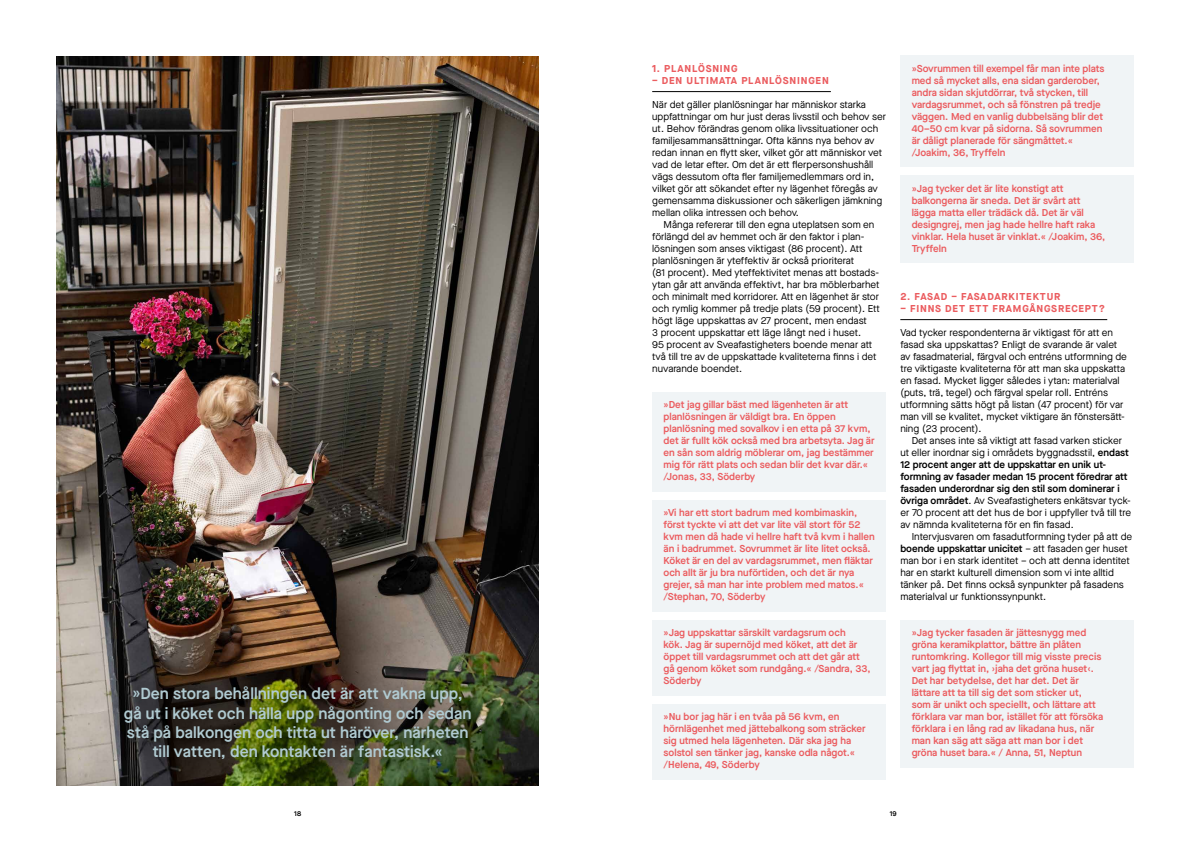
<style>
.page{position:relative;width:1191px;height:842px;background:#fff}
.page>*{position:absolute;margin:0;border:0;box-sizing:border-box;transform-origin:0 0}
.t1{font:600 16px/19.2px "Maison Neue";color:#b0cad1;text-align:center}
.t2{font:10px/12px "Maison Neue";color:#000001}
.t3{font:600 10px/12px "Maison Neue";color:#eb5c5f}
.t4{font:700 10px "Maison Neue";letter-spacing:.08em;color:#eb5c5f}
.t5{font:600 7px "Maison Neue";color:#000001}
.s1{font-weight:600}
</style>
<div class="page">
<hr style="left:652px;top:91px;width:179px;height:1px;background:#000001">
<div style="left:652px;top:392px;width:234px;height:99px;background:#f0f4f6"></div>
<div style="left:652px;top:500px;width:234px;height:111px;background:#f0f4f6"></div>
<div style="left:652px;top:620px;width:234px;height:75px;background:#f0f4f6"></div>
<div style="left:652px;top:704px;width:234px;height:75px;background:#f0f4f6"></div>
<div style="left:900px;top:56px;width:234px;height:111px;background:#f0f4f6"></div>
<div style="left:900px;top:176px;width:234px;height:87px;background:#f0f4f6"></div>
<hr style="left:900px;top:319px;width:207px;height:1px;background:#000001">
<div style="left:900px;top:620px;width:234px;height:147px;background:#f0f4f6"></div>
<img style="left:57px;top:57px;width:482px;height:728px">
<div style="left:99px;top:662px;width:397px;height:122px;background:#000001;opacity:.5"></div>
<h1 class="t1" style="left:124px;top:684px;width:349px">»Den stora behållningen det är att vakna upp, gå ut i köket och hälla upp någonting och sedan stå på balkongen och titta ut häröver, närheten till vatten, den kontakten är fantastisk.«</h1>
<p class="t4" style="left:652px;top:61px;width:87px">1. PLANLÖSNING</p>
<p class="t4" style="left:652px;top:73px;width:178px">– DEN ULTIMATA PLANLÖSNINGEN</p>
<p class="t2" style="left:652px;top:98px;width:235px">När det gäller planlösningar har människor starka uppfattningar om hur just deras livsstil och behov ser ut. Behov förändras genom olika livssituationer och familjesammansättningar. Ofta känns nya behov av redan innan en flytt sker, vilket gör att människor vet vad de letar efter. Om det är ett flerpersonshushåll vägs dessutom ofta fler familjemedlemmars ord in, vilket gör att sökandet efter ny lägenhet föregås av gemensamma diskussioner och säkerligen jämkning mellan olika intressen och behov.</p>
<p class="t2" style="left:652px;top:218px;width:229px;text-indent:11px">Många refererar till den egna uteplatsen som en förlängd del av hemmet och är den faktor i plan&shy;lösningen som anses viktigast (86 procent). Att planlösningen är yteffektiv är också prioriterat<br>(81 procent). Med yteffektivitet menas att bostads&shy;ytan går att använda effektivt, har bra möblerbarhet och minimalt med korridorer. Att en lägenhet är stor och rymlig kommer på tredje plats (59 procent). Ett högt läge uppskattas av 27 procent, men endast<br>3 procent uppskattar ett läge långt ned i huset.<br>95 procent av Sveafastigheters boende menar att två till tre av de uppskattade kvaliteterna finns i det nuvarande boendet.</p>
<p class="t3" style="left:663px;top:398px;width:213px">»Det jag gillar bäst med lägenheten är att planlösningen är väldigt bra. En öppen planlösning med sovalkov i en etta på 37 kvm, det är fullt kök också med bra arbetsyta. Jag är en sån som aldrig möblerar om, jag bestämmer mig för rätt plats och sedan blir det kvar där.« /Jonas, 33, Söderby</p>
<p class="t3" style="left:663px;top:506px;width:213px">»Vi har ett stort badrum med kombimaskin, först tyckte vi att det var lite väl stort för 52 kvm men då hade vi hellre haft två kvm i hallen än i badrummet. Sovrummet är lite litet också.<br>Köket är en del av vardagsrummet, men fläktar och allt är ju bra nuförtiden, och det är nya grejer, så man har inte problem med matos.« /Stephan, 70, Söderby</p>
<p class="t3" style="left:663px;top:626px;width:208px">»Jag uppskattar särskilt vardagsrum och<br>kök. Jag är supernöjd med köket, att det är öppet till vardagsrummet och att det går att gå genom köket som rundgång.« /Sandra, 33, Söderby</p>
<p class="t3" style="left:663px;top:710px;width:204px">»Nu bor jag här i en tvåa på 56 kvm, en hörnlägenhet med jättebalkong som sträcker sig utmed hela lägenheten. Där ska jag ha solstol sen tänker jag, kanske odla något.« /Helena, 49, Söderby</p>
<p class="t3" style="left:911px;top:62px;width:194px">»Sovrummen till exempel får man inte plats med så mycket alls, ena sidan garderober, andra sidan skjutdörrar, två stycken, till vardagsrummet, och så fönstren på tredje väggen. Med en vanlig dubbelsäng blir det 40–50 cm kvar på sidorna. Så sovrummen är dåligt planerade för sängmåttet.« /Joakim, 36, Tryffeln</p>
<p class="t3" style="left:911px;top:182px;width:195px">»Jag tycker det är lite konstigt att balkongerna är sneda. Det är svårt att lägga matta eller trädäck då. Det är väl designgrej, men jag hade hellre haft raka vinklar. Hela huset är vinklat.« /Joakim, 36, Tryffeln</p>
<p class="t4" style="left:900px;top:289px;width:161px">2. FASAD – FASADARKITEKTUR</p>
<p class="t4" style="left:900px;top:301px;width:206px">– FINNS DET ETT FRAMGÅNGSRECEPT?</p>
<p class="t2" style="left:900px;top:326px;width:228px">Vad tycker respondenterna är viktigast för att en fasad ska uppskattas? Enligt de svarande är valet av fasadmaterial, färgval och entréns utformning de tre viktigaste kvaliteterna för att man ska uppskatta en fasad. Mycket ligger således i ytan: materialval (puts, trä, tegel) och färgval spelar roll. Entréns utformning sätts högt på listan (47 procent) för var man vill se kvalitet, mycket viktigare än fönstersätt&shy;ning (23 procent).</p>
<p class="t2" style="left:900px;top:434px;width:232px;text-indent:11px">Det anses inte så viktigt att fasad varken sticker ut eller inordnar sig i områdets byggnadsstil, <span class="s1">endast 12 procent anger att de uppskattar en unik ut&shy;formning av fasader medan 15 procent föredrar att fasaden underordnar sig den stil som dominerar i övriga området</span>. Av Sveafastigheters enkätsvar tyck&shy;er 70 procent att det hus de bor i uppfyller två till tre av nämnda kvaliteterna för en fin fasad.</p>
<p class="t2" style="left:900px;top:530px;width:233px;text-indent:11px">Intervjusvaren om fasadutformning tyder på att de <span class="s1">boende uppskattar unicitet</span> – att fasaden ger huset man bor i en stark identitet – och att denna identitet har en starkt kulturell dimension som vi inte alltid tänker på. Det finns också synpunkter på fasadens materialval ur funktionssynpunkt.</p>
<p class="t3" style="left:911px;top:626px;width:193px">»Jag tycker fasaden är jättesnygg med gröna keramikplattor, bättre än plåten runtomkring. Kollegor till mig visste precis vart jag flyttat in, ›jaha det gröna huset‹.<br>Det har betydelse, det har det. Det är lättare att ta till sig det som sticker ut, som är unikt och speciellt, och lättare att förklara var man bor, istället för att försöka förklara i en lång rad av likadana hus, när man kan säg att säga att man bor i det gröna huset bara.« / Anna, 51, Neptun</p>
<p class="t5" style="left:294px;top:809px;width:8px">18</p>
<p class="t5" style="left:889px;top:809px;width:8px">19</p>
</div>
